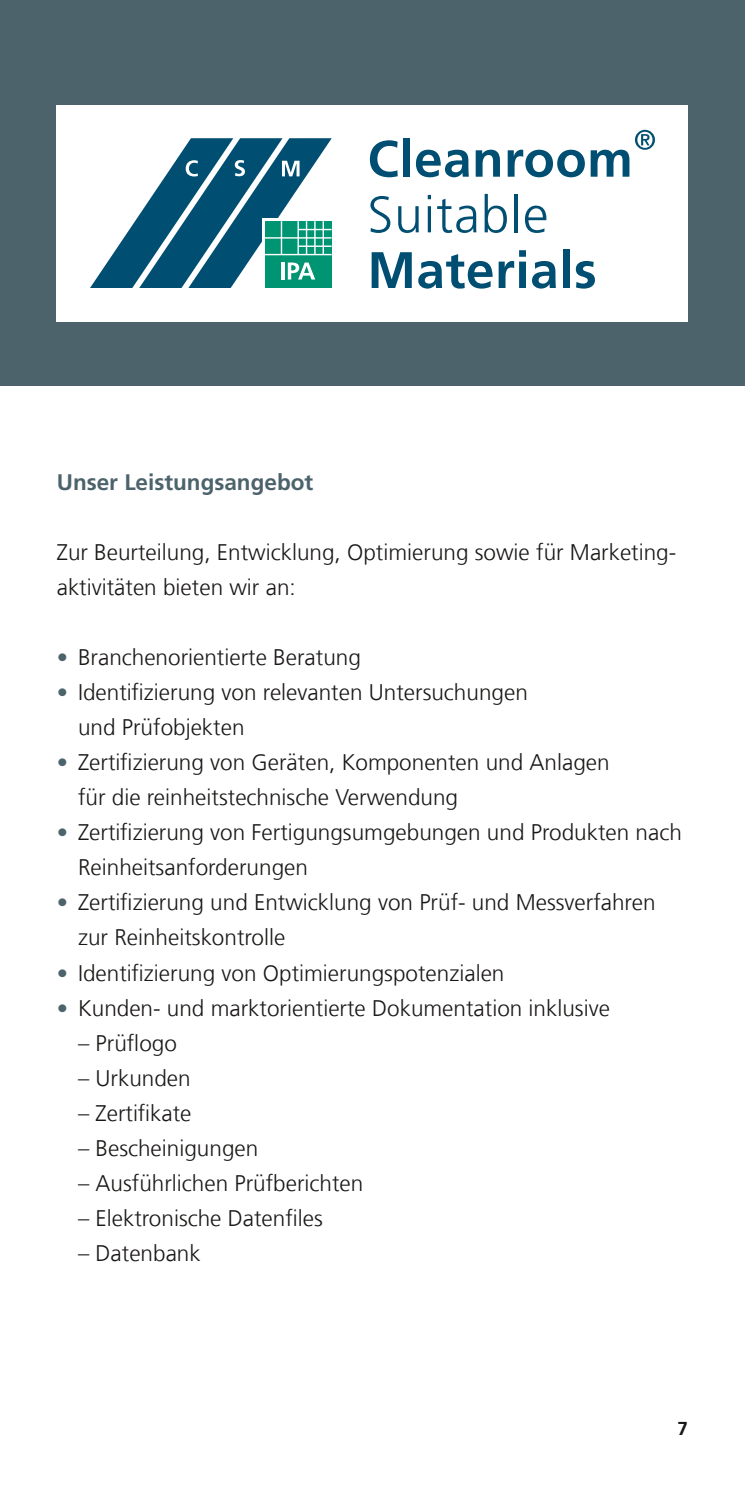
<style>
.page{position:relative;width:745px;height:1489px;background:#fff}
.page>*{position:absolute;margin:0;border:0;box-sizing:border-box;transform-origin:0 0}
.t1{font:300 22.5px/35px "Frutiger LT Com";color:#1a1817}
.t2{font:700 22.5px "Frutiger LT Com";color:#4c636c}
.t3{font:700 18.75px "Frutiger LT Com";color:#1a1817}
.s1{color:#4c636c}
</style>
<div class="page">
<div style="left:0;top:0;width:744px;height:385px;background:#4c636c"></div>
<div style="left:57px;top:105px;width:630px;height:217px;background:#fff"></div>
<svg style="left:371px;top:252px;width:40px;height:36px"></svg>
<svg style="left:418px;top:254px;width:74px;height:34px"></svg>
<svg style="left:498px;top:261px;width:16px;height:27px"></svg>
<svg style="left:519px;top:250px;width:6px;height:7px"></svg>
<svg style="left:519px;top:261px;width:6px;height:27px"></svg>
<svg style="left:532px;top:261px;width:23px;height:27px"></svg>
<div style="left:562px;top:249px;width:7px;height:39px;background:#004e71"></div>
<svg style="left:575px;top:261px;width:19px;height:27px"></svg>
<svg style="left:370px;top:196px;width:20px;height:37px"></svg>
<svg style="left:398px;top:206px;width:20px;height:27px"></svg>
<svg style="left:427px;top:195px;width:3px;height:4px"></svg>
<hr style="left:427px;top:206px;width:3px;height:26px;background:#004e71">
<svg style="left:437px;top:199px;width:39px;height:34px"></svg>
<svg style="left:484px;top:194px;width:22px;height:39px"></svg>
<hr style="left:514px;top:194px;width:3px;height:38px;background:#004e71">
<svg style="left:525px;top:205px;width:21px;height:28px"></svg>
<svg style="left:369px;top:140px;width:28px;height:37px"></svg>
<div style="left:403px;top:138px;width:6px;height:39px;background:#004e71"></div>
<svg style="left:415px;top:150px;width:53px;height:27px"></svg>
<svg style="left:475px;top:150px;width:24px;height:27px"></svg>
<svg style="left:507px;top:150px;width:77px;height:27px"></svg>
<svg style="left:590px;top:130px;width:64px;height:47px"></svg>
<svg style="left:90px;top:138px;width:241px;height:150px"></svg>
<p class="t2" style="left:57px;top:469px;width:258px">Unser Leistungsangebot</p>
<p class="t1" style="left:57px;top:535px;width:618px">Zur Beurteilung, Entwicklung, Optimierung sowie für Marketing&shy;aktivitäten bieten wir an:</p>
<p class="t1" style="left:57px;top:640px;width:305px"><span class="s1">•</span> Branchenorientierte Beratung</p>
<p class="t1" style="left:78px;top:675px;width:451px;text-indent:-21px"><span class="s1">•</span> Identifizierung von relevanten Untersuchungen und Prüfobjekten</p>
<p class="t1" style="left:78px;top:745px;width:532px;text-indent:-21px"><span class="s1">•</span> Zertifizierung von Geräten, Komponenten und Anlagen für die reinheitstechnische Verwendung</p>
<p class="t1" style="left:78px;top:815px;width:605px;text-indent:-21px"><span class="s1">•</span> Zertifizierung von Fertigungsumgebungen und Produkten nach<br>Reinheitsanforderungen</p>
<p class="t1" style="left:78px;top:885px;width:578px;text-indent:-21px"><span class="s1">•</span> Zertifizierung und Entwicklung von Prüf- und Messverfahren zur Reinheitskontrolle</p>
<p class="t1" style="left:57px;top:955px;width:449px"><span class="s1">•</span> Identifizierung von Optimierungspotenzialen</p>
<p class="t1" style="left:57px;top:990px;width:554px"><span class="s1">•</span> Kunden- und marktorientierte Dokumentation inklusive</p>
<p class="t1" style="left:78px;top:1025px;width:100px">– Prüflogo</p>
<p class="t1" style="left:78px;top:1060px;width:114px">– Urkunden</p>
<p class="t1" style="left:78px;top:1095px;width:115px">– Zertifikate</p>
<p class="t1" style="left:78px;top:1130px;width:182px">– Bescheinigungen</p>
<p class="t1" style="left:78px;top:1165px;width:287px">– Ausführlichen Prüfberichten</p>
<p class="t1" style="left:78px;top:1200px;width:246px">– Elektronische Datenfiles</p>
<p class="t1" style="left:78px;top:1235px;width:124px">– Datenbank</p>
<p class="t3" style="left:677px;top:1417px;width:12px">7</p>
</div>
